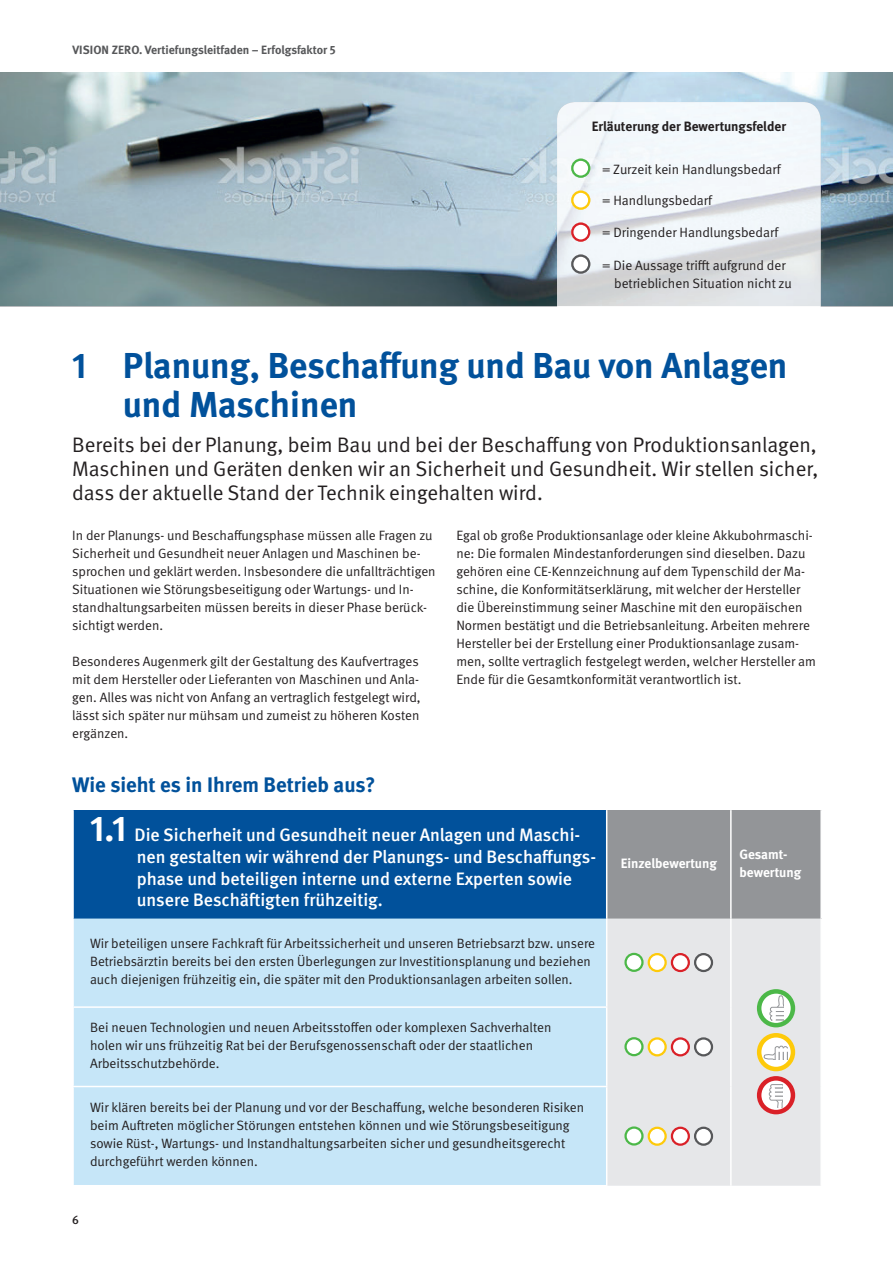
<style>
.page{position:relative;width:893px;height:1263px;background:#fff}
.page>*{position:absolute;margin:0;border:0;box-sizing:border-box;transform-origin:0 0}
.t1{font:700 36px/39px "DGUV Meta";color:#01519b}
.t2{font:21px/24px "DGUV Meta";color:#231f20;text-align:justify}
.t3{font:700 21px "DGUV Meta";color:#01519b}
.t4{font:500 18px/21.6px "DGUV Meta";color:#fff}
.t5{font:13.5px/18px "DGUV Meta";color:#231f20}
.t6{font:700 13.5px/18px "DGUV Meta";color:#fff}
.t7{font:700 13.5px "DGUV Meta";color:#231f20}
.t8{font:700 12px "DGUV Meta";color:#57585a}
.t9{font:500 12px "DGUV Meta";color:#231f20}
.s1{font-weight:700;font-size:36px}
</style>
<div class="page">
<img style="left:0;top:72px;width:893px;height:234px">
<img style="left:557px;top:102px;width:264px;height:204px">
<svg style="left:571px;top:159px;width:19px;height:19px"></svg>
<svg style="left:571px;top:190px;width:19px;height:20px"></svg>
<svg style="left:571px;top:222px;width:19px;height:20px"></svg>
<svg style="left:571px;top:254px;width:19px;height:20px"></svg>
<svg style="left:572px;top:160px;width:17px;height:17px"></svg>
<div style="left:571px;top:159px;width:19px;height:19px;border:2px solid #4cb848;border-radius:50%"></div>
<svg style="left:572px;top:192px;width:17px;height:17px"></svg>
<div style="left:571px;top:191px;width:19px;height:19px;border:2px solid #feca0a;border-radius:50%"></div>
<svg style="left:572px;top:224px;width:17px;height:17px"></svg>
<div style="left:571px;top:223px;width:19px;height:19px;border:2px solid #da2128;border-radius:50%"></div>
<svg style="left:572px;top:256px;width:17px;height:17px"></svg>
<div style="left:571px;top:255px;width:19px;height:19px;border:2px solid #57585a;border-radius:50%"></div>
<div style="left:73px;top:810px;width:534px;height:108px;background:#01519b"></div>
<div style="left:607px;top:810px;width:124px;height:108px;background:#939598"></div>
<div style="left:731px;top:810px;width:90px;height:108px;background:#939598"></div>
<div style="left:74px;top:918px;width:532px;height:267px;background:#c6e6f8"></div>
<div style="left:607px;top:918px;width:213px;height:268px;background:#e6e7e9"></div>
<hr style="left:72px;top:810px;width:2px;height:108px;background:#fff">
<hr style="left:606px;top:810px;width:1px;height:108px;background:#fff">
<hr style="left:730px;top:918px;width:2px;height:89px;background:#fff">
<hr style="left:730px;top:1007px;width:2px;height:79px;background:#fff">
<hr style="left:730px;top:1086px;width:2px;height:100px;background:#fff">
<hr style="left:72px;top:1086px;width:535px;height:1px;background:#fff">
<hr style="left:730px;top:810px;width:2px;height:108px;background:#fff">
<hr style="left:820px;top:810px;width:2px;height:108px;background:#fff">
<hr style="left:72px;top:1006px;width:535px;height:2px;background:#fff">
<svg style="left:672px;top:954px;width:17px;height:17px"></svg>
<div style="left:671px;top:953px;width:19px;height:19px;border:2px solid #da2128;border-radius:50%"></div>
<svg style="left:649px;top:954px;width:17px;height:17px"></svg>
<div style="left:648px;top:953px;width:19px;height:19px;border:2px solid #feca0a;border-radius:50%"></div>
<svg style="left:626px;top:954px;width:16px;height:17px"></svg>
<div style="left:624px;top:953px;width:20px;height:19px;border:2px solid #4cb848;border-radius:50%"></div>
<div style="left:695px;top:954px;width:17px;height:17px;background:#fff;border-radius:50%"></div>
<div style="left:694px;top:953px;width:19px;height:19px;border:2px solid #57585a;border-radius:50%"></div>
<svg style="left:759px;top:991px;width:34px;height:34px"></svg>
<div style="left:757px;top:989px;width:38px;height:38px;border:4px solid #4cb848;border-radius:50%"></div>
<svg style="left:769px;top:995px;width:15px;height:26px"></svg>
<svg style="left:759px;top:1035px;width:34px;height:34px"></svg>
<div style="left:757px;top:1033px;width:38px;height:38px;border:4px solid #feca0a;border-radius:50%"></div>
<svg style="left:764px;top:1046px;width:24px;height:13px"></svg>
<svg style="left:759px;top:1078px;width:34px;height:34px"></svg>
<div style="left:757px;top:1076px;width:38px;height:38px;border:4px solid #da2128;border-radius:50%"></div>
<svg style="left:769px;top:1084px;width:14px;height:24px"></svg>
<svg style="left:771px;top:1086px;width:4px;height:12px"></svg>
<div style="left:672px;top:1038px;width:17px;height:17px;background:#fff;border-radius:50%"></div>
<div style="left:671px;top:1037px;width:19px;height:19px;border:2px solid #da2128;border-radius:50%"></div>
<svg style="left:649px;top:1038px;width:17px;height:17px"></svg>
<div style="left:648px;top:1037px;width:19px;height:19px;border:2px solid #feca0a;border-radius:50%"></div>
<svg style="left:626px;top:1038px;width:16px;height:17px"></svg>
<div style="left:624px;top:1037px;width:20px;height:19px;border:2px solid #4cb848;border-radius:50%"></div>
<svg style="left:695px;top:1038px;width:17px;height:17px"></svg>
<div style="left:694px;top:1037px;width:19px;height:19px;border:2px solid #57585a;border-radius:50%"></div>
<svg style="left:672px;top:1128px;width:17px;height:17px"></svg>
<div style="left:671px;top:1127px;width:19px;height:19px;border:2px solid #da2128;border-radius:50%"></div>
<svg style="left:649px;top:1128px;width:17px;height:17px"></svg>
<div style="left:648px;top:1127px;width:19px;height:19px;border:2px solid #feca0a;border-radius:50%"></div>
<svg style="left:626px;top:1127px;width:16px;height:17px"></svg>
<div style="left:624px;top:1126px;width:20px;height:19px;border:2px solid #4cb848;border-radius:50%"></div>
<svg style="left:695px;top:1128px;width:17px;height:17px"></svg>
<div style="left:694px;top:1127px;width:19px;height:19px;border:2px solid #57585a;border-radius:50%"></div>
<p class="t8" style="left:72px;top:43px;width:265px">VISION ZERO. Vertiefungsleitfaden – Erfolgsfaktor 5</p>
<p class="t7" style="left:592px;top:118px;width:196px">Erläuterung der Bewertungsfelder</p>
<p class="t5" style="left:602px;top:161px;width:180px">= Zurzeit kein Handlungsbedarf</p>
<p class="t5" style="left:602px;top:191px;width:112px">= Handlungsbedarf</p>
<p class="t5" style="left:602px;top:223px;width:178px">= Dringender Handlungsbedarf</p>
<p class="t5" style="left:614px;top:257px;width:179px;text-indent:-12px">= Die Aussage trifft aufgrund der betrieblichen Situation nicht zu</p>
<h1 class="t1" style="left:123px;top:347px;width:666px;text-indent:-51px">1 Planung, Beschaffung und Bau von Anlagen und Maschinen</h1>
<h2 class="t2" style="left:72px;top:433px;width:748px">Bereits bei der Planung, beim Bau und bei der Beschaffung von Produktionsanlagen, Maschinen und Geräten denken wir an Sicherheit und Gesundheit. Wir stellen sicher, dass der aktuelle Stand der Technik eingehalten wird.</h2>
<p class="t5" style="left:72px;top:527px;width:365px">In der Planungs- und Beschaffungsphase müssen alle Fragen zu Sicherheit und Gesundheit neuer Anlagen und Maschinen be&shy;sprochen und geklärt werden. Insbesondere die unfallträchtigen Situationen wie Störungsbeseitigung oder Wartungs- und In&shy;standhaltungsarbeiten müssen bereits in dieser Phase berück&shy;sichtigt werden.</p>
<p class="t5" style="left:72px;top:653px;width:350px">Besonderes Augenmerk gilt der Gestaltung des Kaufvertrages mit dem Hersteller oder Lieferanten von Maschinen und Anla&shy;gen. Alles was nicht von Anfang an vertraglich festgelegt wird, lässt sich später nur mühsam und zumeist zu höheren Kosten ergänzen.</p>
<p class="t5" style="left:456px;top:527px;width:361px">Egal ob große Produktionsanlage oder kleine Akkubohrmaschi&shy;ne: Die formalen Mindestanforderungen sind dieselben. Dazu gehören eine CE-Kennzeichnung auf dem Typenschild der Ma&shy;schine, die Konformitätserklärung, mit welcher der Hersteller die Übereinstimmung seiner Maschine mit den europäischen Normen bestätigt und die Betriebsanleitung. Arbeiten mehrere Hersteller bei der Erstellung einer Produktionsanlage zusam&shy;men, sollte vertraglich festgelegt werden, welcher Hersteller am Ende für die Gesamtkonformität verantwortlich ist.</p>
<h2 class="t3" style="left:72px;top:772px;width:305px">Wie sieht es in Ihrem Betrieb aus?</h2>
<h3 class="t4" style="left:137px;top:825px;width:461px;text-indent:-47px"><span class="s1">1.1</span> Die Sicherheit und Gesundheit neuer Anlagen und Maschi&shy;nen gestalten wir während der Planungs- und Beschaffungs&shy;phase und beteiligen interne und externe Experten sowie unsere Beschäftigten frühzeitig.</h3>
<p class="t5" style="left:90px;top:934px;width:506px">Wir beteiligen unsere Fachkraft für Arbeitssicherheit und unseren Betriebsarzt bzw. unsere<br>Betriebsärztin bereits bei den ersten Überlegungen zur Investitionsplanung und beziehen auch diejenigen frühzeitig ein, die später mit den Produktionsanlagen arbeiten sollen.</p>
<p class="t5" style="left:90px;top:1019px;width:463px">Bei neuen Technologien und neuen Arbeitsstoffen oder komplexen Sachverhalten holen wir uns frühzeitig Rat bei der Berufsgenossenschaft oder der staatlichen<br>Arbeitsschutzbehörde.</p>
<p class="t5" style="left:90px;top:1099px;width:496px">Wir klären bereits bei der Planung und vor der Beschaffung, welche besonderen Risiken beim Auftreten möglicher Störungen entstehen können und wie Störungsbeseitigung sowie Rüst-, Wartungs- und Instandhaltungsarbeiten sicher und gesundheitsgerecht durchgeführt werden können.</p>
<p class="t9" style="left:72px;top:1213px;width:8px">6</p>
<p class="t6" style="left:621px;top:855px;width:98px">Einzelbewertung</p>
<p class="t6" style="left:739px;top:845px;width:63px">Gesamt&shy;bewertung</p>
</div>
